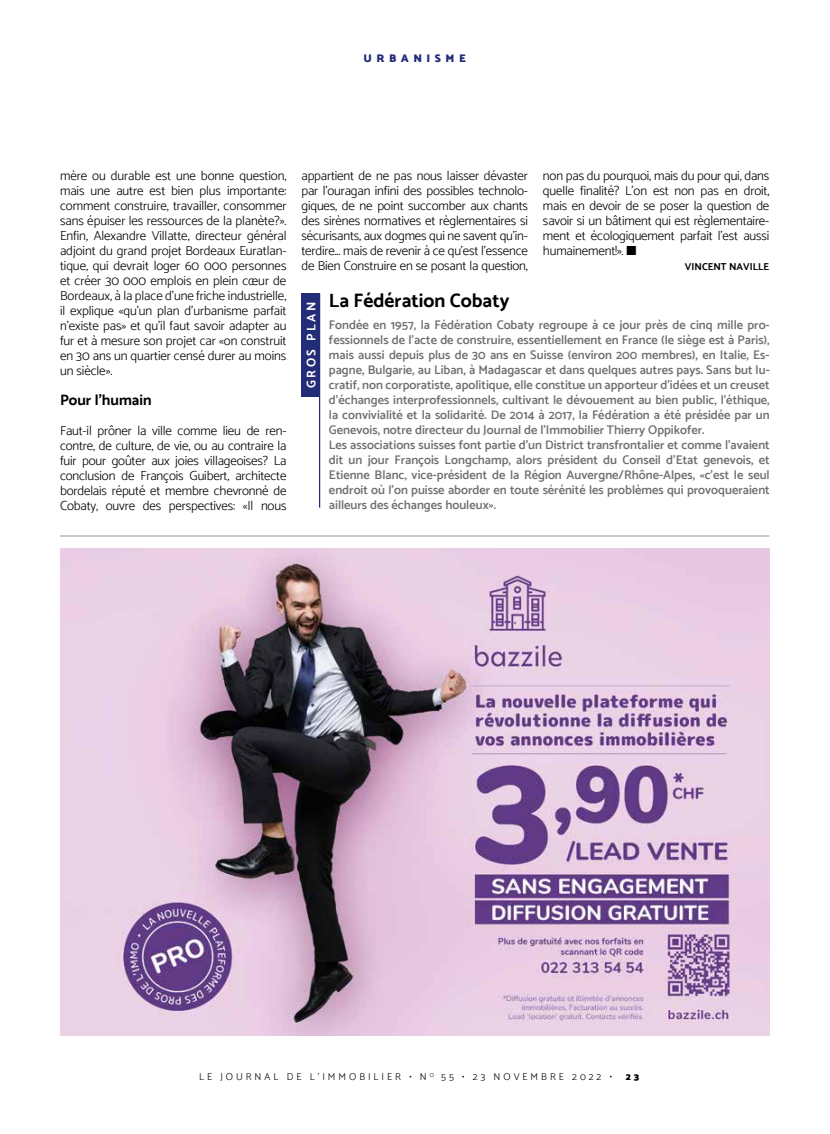
<style>
.page{position:relative;width:830px;height:1134px;background:#fff}
.page>*{position:absolute;margin:0;border:0;box-sizing:border-box;transform-origin:0 0}
.t1{font:700 19.38px "Catamaran";color:#000}
.t2{font:700 15px "Catamaran";color:#000}
.t3{font:300 13.12px/15px "Catamaran";letter-spacing:-.01em;color:#000;text-align:justify}
.t4{font:600 12.5px/15px "Catamaran";color:#706f6f}
.t5{font:700 12.5px "Catamaran";letter-spacing:.2em;color:#fff}
.t6{font:900 11.25px "Catamaran";letter-spacing:.4em;color:#232c77}
.t7{font:300 10px "Catamaran";letter-spacing:.3em;color:#000}
.t8{font:700 10px "Catamaran";color:#000}
.t9{font:900 10px "Catamaran";color:#000}
</style>
<div class="page">
<hr style="left:60px;top:536px;width:709px;height:1px;background:#979696">
<img style="left:60px;top:549px;width:709px;height:487px">
<div style="left:301px;top:294px;width:18px;height:103px;background:#232c77"></div>
<hr style="left:319px;top:294px;width:1px;height:214px;background:#232c77">
<p class="t6" style="left:363px;top:51px;width:104px">URBANISME</p>
<p class="t3" style="left:60px;top:168px;width:228px">mère ou durable est une bonne question, mais une autre est bien plus importante: comment construire, travailler, consommer sans épuiser les ressources de la planète?».<br>Enfin, Alexandre Villatte, directeur général adjoint du grand projet Bordeaux Euratlan&shy;tique, qui devrait loger 60 000 personnes et créer 30 000 emplois en plein cœur de Bordeaux, à la place d’une friche industrielle, il explique «qu’un plan d’urbanisme parfait n’existe pas» et qu’il faut savoir adapter au fur et à mesure son projet car «on construit en 30 ans un quartier censé durer au moins un siècle».</p>
<p class="t2" style="left:60px;top:391px;width:93px">Pour l’humain</p>
<p class="t3" style="left:60px;top:423px;width:228px">Faut-il prôner la ville comme lieu de ren&shy;contre, de culture, de vie, ou au contraire la fuir pour goûter aux joies villageoises? La conclusion de François Guibert, architecte bordelais réputé et membre chevronné de Cobaty, ouvre des perspectives: «Il nous</p>
<p class="t3" style="left:301px;top:168px;width:228px">appartient de ne pas nous laisser dévaster par l’ouragan infini des possibles technolo&shy;giques, de ne point succomber aux chants des sirènes normatives et règlementaires si sécurisants, aux dogmes qui ne savent qu’in&shy;terdire... mais de revenir à ce qu’est l’essence de Bien Construire en se posant la question,</p>
<p class="t3" style="left:542px;top:168px;width:228px">non pas du pourquoi, mais du pour qui, dans quelle finalité? L’on est non pas en droit, mais en devoir de se poser la question de savoir si un bâtiment qui est règlementaire&shy;ment et écologiquement parfait l’est aussi humainement!». ■</p>
<p class="t8" style="left:684px;top:261px;width:86px">VINCENT NAVILLE</p>
<p class="t5" style="left:303px;top:388px;width:88px;rotate:-90deg">GROS PLAN</p>
<h1 class="t1" style="left:329px;top:289px;width:182px">La Fédération Cobaty</h1>
<p class="t4" style="left:329px;top:317px;width:442px">Fondée en 1957, la Fédération Cobaty regroupe à ce jour près de cinq mille pro&shy;fessionnels de l’acte de construire, essentiellement en France (le siège est à Paris), mais aussi depuis plus de 30 ans en Suisse (environ 200 membres), en Italie, Es&shy;pagne, Bulgarie, au Liban, à Madagascar et dans quelques autres pays. Sans but lu&shy;cratif, non corporatiste, apolitique, elle constitue un apporteur d’idées et un creuset d’échanges interprofessionnels, cultivant le dévouement au bien public, l’éthique, la convivialité et la solidarité. De 2014 à 2017, la Fédération a été présidée par un Genevois, notre directeur du Journal de l’Immobilier Thierry Oppikofer.<br>Les associations suisses font partie d’un District transfrontalier et comme l’avaient dit un jour François Longchamp, alors président du Conseil d’Etat genevois, et Etienne Blanc, vice-président de la Région Auvergne/Rhône-Alpes, «c’est le seul endroit où l’on puisse aborder en toute sérénité les problèmes qui provoqueraient ailleurs des échanges houleux».</p>
<p class="t7" style="left:199px;top:1071px;width:414px">LE JOURNAL DE L’IMMOBILIER • N <sup>O</sup> 55 • 23 NOVEMBRE 2022 •</p>
<p class="t9" style="left:625px;top:1071px;width:15px">2 3</p>
</div>
